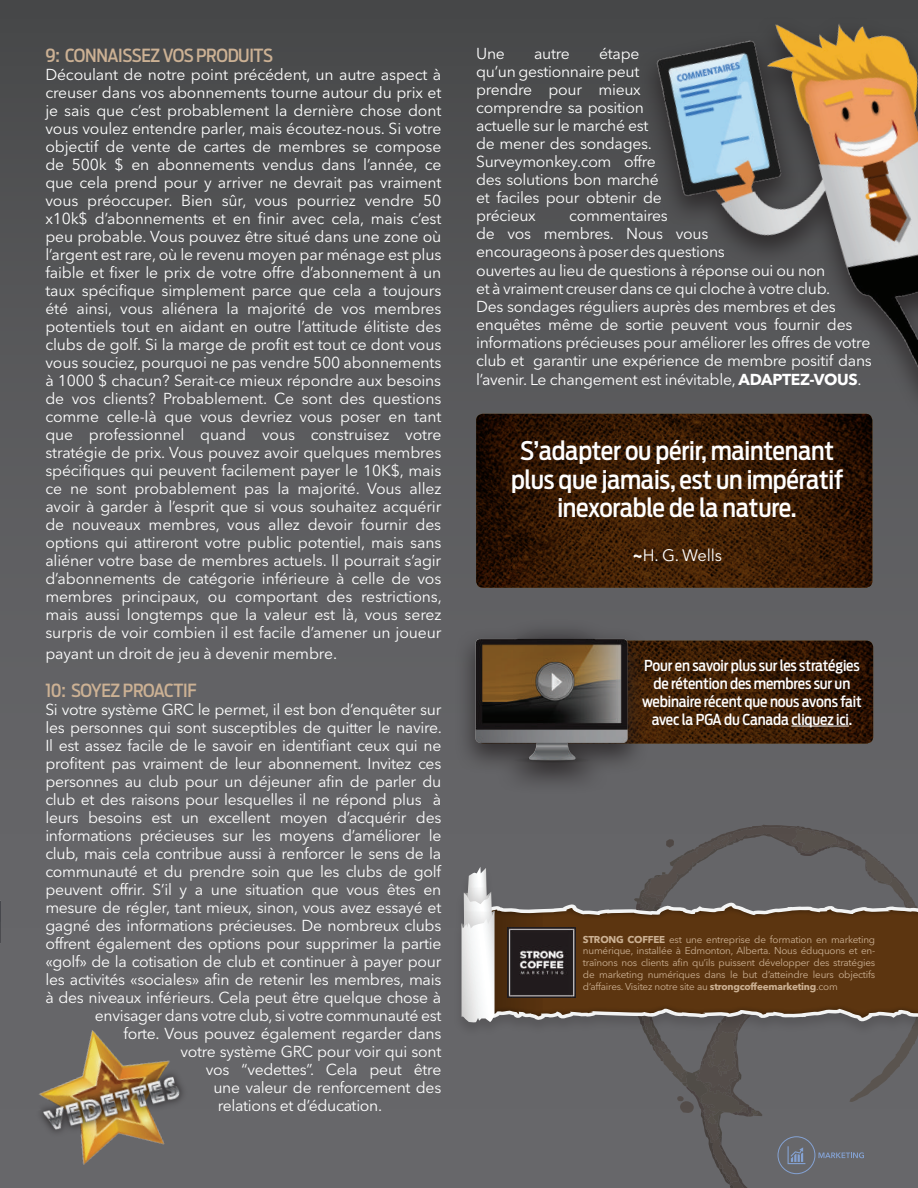
<style>
.page{position:relative;width:918px;height:1188px;background:#fff}
.page>*{position:absolute;margin:0;border:0;box-sizing:border-box;transform-origin:0 0}
.t1{font:500 25.5px/28.5px "Antenna Cond";letter-spacing:-.01em;color:#fff;text-align:center}
.t2{font:500 18px "Antenna Cond";letter-spacing:-.02em;color:#ccb194}
.t3{font:16.5px "Avenir Next LT Pro";letter-spacing:-.01em;color:#fff}
.t4{font:15.75px/18px "Avenir Next LT Pro";letter-spacing:-.02em;color:#fff}
.t5{font:500 15px/18px "Antenna Cond";letter-spacing:-.01em;color:#fff;text-align:center}
.t6{font:9.9px/11.9px "Avenir Next LT Pro";letter-spacing:-.02em;color:#ccb194;text-align:justify}
.s1{font-weight:700}
</style>
<div class="page">
<div style="left:0;top:0;width:918px;height:1188px;background:linear-gradient(to bottom,#4c4d4f,#6d6c70)"></div>
<hr style="left:0;top:0;width:1px;height:1188px;background:#464748">
<img style="left:650px;top:641px;width:223px;height:103px">
<img style="left:476px;top:414px;width:396px;height:174px">
<svg style="left:621px;top:825px;width:297px;height:363px;background:#636264"></svg>
<img style="left:0;top:883px;width:1px;height:175px">
<div style="left:636px;top:14px;width:282px;height:404px;background:#231f20;opacity:.75"></div>
<img style="left:633px;top:4px;width:285px;height:399px">
<div style="left:454px;top:619px;width:196px;height:176px;background:#231f20;opacity:.75"></div>
<img style="left:473px;top:630px;width:170px;height:146px">
<hr style="left:791px;top:726px;width:58px;height:1px;background:#fff">
<img style="left:15px;top:1010px;width:202px;height:169px">
<div style="left:453px;top:867px;width:465px;height:170px;background:#231f20;opacity:.2"></div>
<svg style="left:495px;top:902px;width:423px;height:120px;background:#605f61"></svg>
<svg style="left:495px;top:904px;width:423px;height:116px;background:#646365"></svg>
<svg style="left:495px;top:906px;width:423px;height:112px;background:#654323"></svg>
<svg style="left:495px;top:910px;width:48px;height:107px;background:#5a3f25"></svg>
<svg style="left:462px;top:867px;width:33px;height:156px"></svg>
<img style="left:508px;top:928px;width:68px;height:69px">
<p class="t2" style="left:45px;top:45px;width:229px">9: CONNAISSEZ VOS PRODUITS</p>
<p class="t4" style="left:45px;top:65px;width:398px;text-align:justify">Découlant de notre point précédent, un autre aspect à creuser dans vos abonnements tourne autour du prix et je sais que c’est probablement la dernière chose dont vous voulez entendre parler, mais écoutez-nous. Si votre objectif de vente de cartes de membres se compose de 500k $ en abonnements vendus dans l’année, ce que cela prend pour y arriver ne devrait pas vraiment vous préoccuper. Bien sûr, vous pourriez vendre 50 x10k$ d’abonnements et en finir avec cela, mais c’est peu probable. Vous pouvez être situé dans une zone où l’argent est rare, où le revenu moyen par ménage est plus faible et fixer le prix de votre offre d’abonnement à un taux spécifique simplement parce que cela a toujours été ainsi, vous aliénera la majorité de vos membres potentiels tout en aidant en outre l’attitude élitiste des clubs de golf. Si la marge de profit est tout ce dont vous vous souciez, pourquoi ne pas vendre 500 abonnements à 1000 $ chacun? Serait-ce mieux répondre aux besoins de vos clients? Probablement. Ce sont des questions comme celle-là que vous devriez vous poser en tant que professionnel quand vous construisez votre stratégie de prix. Vous pouvez avoir quelques membres spécifiques qui peuvent facilement payer le 10K$, mais ce ne sont probablement pas la majorité. Vous allez avoir à garder à l’esprit que si vous souhaitez acquérir de nouveaux membres, vous allez devoir fournir des options qui attireront votre public potentiel, mais sans aliéner votre base de membres actuels. Il pourrait s’agir d’abonnements de catégorie inférieure à celle de vos membres principaux, ou comportant des restrictions, mais aussi longtemps que la valeur est là, vous serez surpris de voir combien il est facile d’amener un joueur</p>
<p class="t4" style="left:45px;top:644px;width:293px">payant un droit de jeu à devenir membre.</p>
<p class="t2" style="left:45px;top:680px;width:153px">10: SOYEZ PROACTIF</p>
<p class="t4" style="left:45px;top:700px;width:398px">Si votre système GRC le permet, il est bon d’enquêter sur</p>
<p class="t4" style="left:45px;top:718px;width:398px">les personnes qui sont susceptibles de quitter le navire.</p>
<p class="t4" style="left:45px;top:736px;width:398px">Il est assez facile de le savoir en identifiant ceux qui ne</p>
<p class="t4" style="left:45px;top:754px;width:397px">profitent pas vraiment de leur abonnement. Invitez ces</p>
<p class="t4" style="left:45px;top:772px;width:398px">personnes au club pour un déjeuner afin de parler du</p>
<p class="t4" style="left:45px;top:790px;width:398px">club et des raisons pour lesquelles il ne répond plus à</p>
<p class="t4" style="left:45px;top:808px;width:398px">leurs besoins est un excellent moyen d’acquérir des</p>
<p class="t4" style="left:45px;top:826px;width:398px">informations précieuses sur les moyens d’améliorer le</p>
<p class="t4" style="left:45px;top:844px;width:398px">club, mais cela contribue aussi à renforcer le sens de la</p>
<p class="t4" style="left:45px;top:862px;width:397px">communauté et du prendre soin que les clubs de golf</p>
<p class="t4" style="left:45px;top:880px;width:397px">peuvent offrir. S’il y a une situation que vous êtes en</p>
<p class="t4" style="left:45px;top:898px;width:397px">mesure de régler, tant mieux, sinon, vous avez essayé et</p>
<p class="t4" style="left:45px;top:916px;width:397px">gagné des informations précieuses. De nombreux clubs</p>
<p class="t4" style="left:45px;top:934px;width:398px">offrent également des options pour supprimer la partie</p>
<p class="t4" style="left:45px;top:952px;width:398px">«golf» de la cotisation de club et continuer à payer pour</p>
<p class="t4" style="left:45px;top:971px;width:398px">les activités «sociales» afin de retenir les membres, mais</p>
<p class="t4" style="left:45px;top:989px;width:398px">à des niveaux inférieurs. Cela peut être quelque chose à</p>
<p class="t4" style="left:95px;top:1007px;width:348px">envisager dans votre club, si votre communauté est</p>
<p class="t4" style="left:123px;top:1025px;width:320px">forte. Vous pouvez également regarder dans</p>
<p class="t4" style="left:180px;top:1043px;width:263px">votre système GRC pour voir qui sont</p>
<p class="t4" style="left:206px;top:1061px;width:237px">vos “vedettes”. Cela peut être</p>
<p class="t4" style="left:213px;top:1079px;width:229px">une valeur de renforcement des</p>
<p class="t4" style="left:218px;top:1097px;width:166px">relations et d’éducation.</p>
<p class="t4" style="left:476px;top:45px;width:187px;text-indent:123px">étape qu’un gestionnaire peut prendre pour mieux comprendre sa position actuelle sur le marché est de mener des sondages.<br>Surveymonkey.com offre des solutions bon marché et faciles pour obtenir de précieux</p>
<p class="t4" style="left:476px;top:45px;width:30px">Une</p>
<p class="t4" style="left:534px;top:45px;width:37px">autre</p>
<p class="t4" style="left:476px;top:207px;width:397px;text-indent:93px">commentaires<br>de vos membres. Nous vous<br>encourageons à poser des questions<br>ouvertes au lieu de questions à réponse oui ou non<br>et à vraiment creuser dans ce qui cloche à votre club.<br>Des sondages réguliers auprès des membres et des enquêtes même de sortie peuvent vous fournir des informations précieuses pour améliorer les offres de votre club et garantir une expérience de membre positif dans</p>
<p class="t4" style="left:476px;top:371px;width:387px">l’avenir. Le changement est inévitable, <span class="s1">ADAPTEZ-VOUS</span>.</p>
<h1 class="t1" style="left:511px;top:437px;width:333px">S’adapter ou périr, maintenant plus que jamais, est un impératif inexorable de la nature.</h1>
<p class="t3" style="left:632px;top:545px;width:92px"><span class="s1">~</span>H. G. Wells</p>
<p class="t5" style="left:642px;top:656px;width:221px">Pour en savoir plus sur les stratégies de rétention des membres sur un webinaire récent que nous avons fait avec la PGA du Canada cliquez ici.</p>
<p class="t6" style="left:583px;top:933px;width:294px"><span class="s1">STRONG COFFEE</span> est une entreprise de formation en marketing numérique, installée à Edmonton, Alberta. Nous éduquons et en&shy;traînons nos clients afin qu’ils puissent développer des stratégies de marketing numériques dans le but d’atteindre leurs objectifs d’affaires. Visitez notre site au <span class="s1">strongcoffeemarketing</span>.com</p>
</div>
